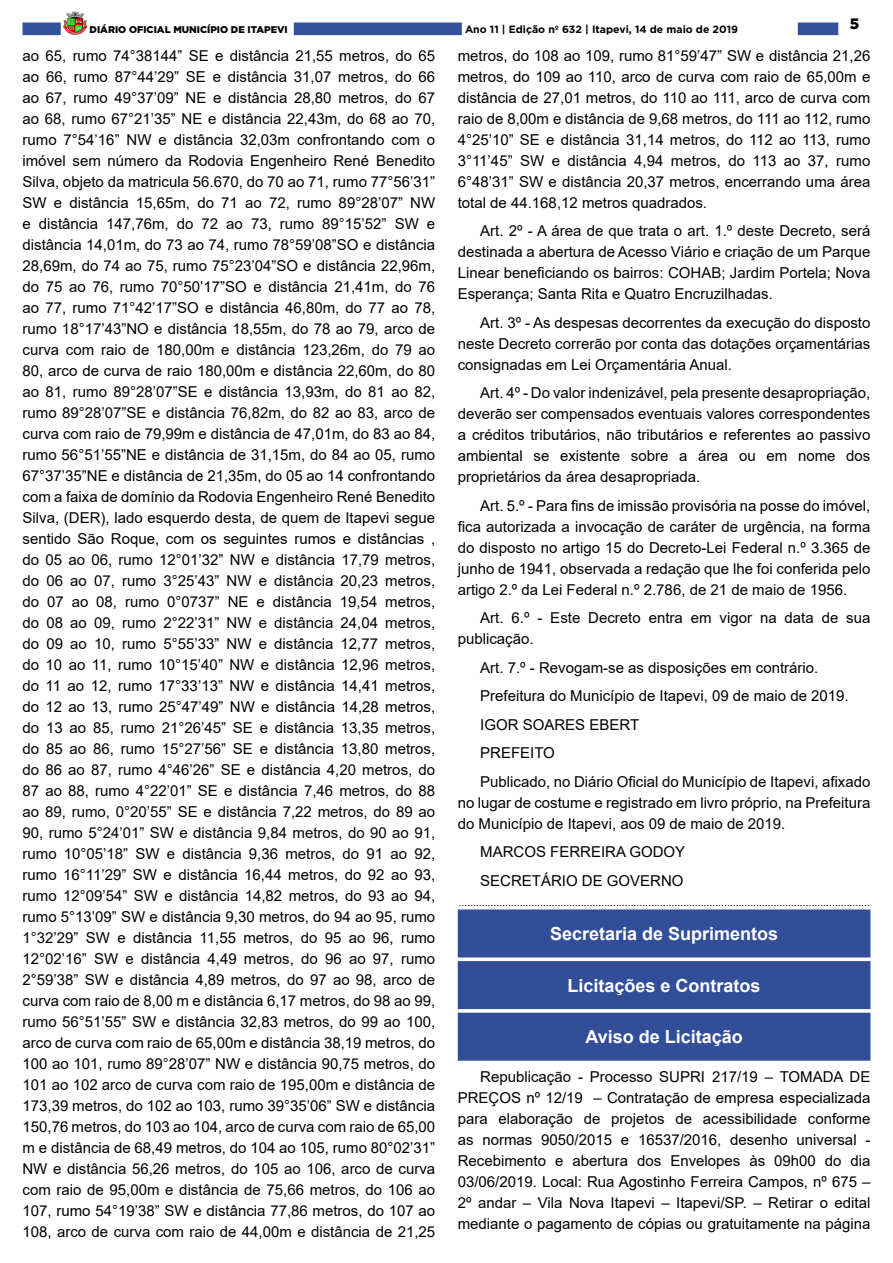
<style>
.page{position:relative;width:893px;height:1263px;background:#fff}
.page>*{position:absolute;margin:0;border:0;box-sizing:border-box;transform-origin:0 0}
.t1{font:700 18px "Arial";color:#fff}
._2_-_Corpo{font:15px/21px "Arial";color:#000;text-align:justify}
.t2{font:900 15px "Gotham";color:#000}
._4_-_Fim{font:10.5px "Arial";color:#000}
.t3{font:700 10.5px "Gotham";color:#000}
.t4{font:900 9.75px "Gotham";color:#000}
</style>
<div class="page">
<div style="left:22px;top:23px;width:39px;height:12px;background:#34519d;border:1px solid #334f9b"></div>
<div style="left:798px;top:23px;width:40px;height:12px;background:#34519d"></div>
<img style="left:63px;top:11px;width:24px;height:24px">
<div style="left:294px;top:23px;width:168px;height:12px;background:#34519d"></div>
<div style="left:458px;top:910px;width:412px;height:47px;background:#324e99"></div>
<div style="left:458px;top:909px;width:412px;height:48px;border:1px solid #324e99"></div>
<div style="left:458px;top:962px;width:412px;height:46px;background:#324e99"></div>
<div style="left:458px;top:961px;width:412px;height:48px;border:1px solid #324e99"></div>
<div style="left:458px;top:1013px;width:412px;height:47px;background:#324e99"></div>
<div style="left:458px;top:1013px;width:412px;height:48px;border:1px solid #324e99"></div>
<p class="t4" style="left:90px;top:23px;width:200px">DIÁRIO OFICIAL MUNICÍPIO DE ITAPEVI</p>
<p class="t3" style="left:465px;top:22px;width:275px">Ano 11 | Edição nº 632 | Itapevi, 14 de maio de 2019</p>
<p class="t2" style="left:850px;top:13px;width:11px">5</p>
<p class="_2_-_Corpo" style="left:22px;top:45px;width:414px">ao 65, rumo 74°38144” SE e distância 21,55 metros, do 65 ao 66, rumo 87°44’29” SE e distância 31,07 metros, do 66 ao 67, rumo 49°37’09” NE e distância 28,80 metros, do 67 ao 68, rumo 67°21’35” NE e distância 22,43m, do 68 ao 70, rumo 7°54’16” NW e distância 32,03m confrontando com o imóvel sem número da Rodovia Engenheiro René Benedito Silva, objeto da matricula 56.670, do 70 ao 71, rumo 77°56’31” SW e distância 15,65m, do 71 ao 72, rumo 89°28’07” NW e distância 147,76m, do 72 ao 73, rumo 89°15’52” SW e distância 14,01m, do 73 ao 74, rumo 78°59’08”SO e distância 28,69m, do 74 ao 75, rumo 75°23’04”SO e distância 22,96m, do 75 ao 76, rumo 70°50’17”SO e distância 21,41m, do 76 ao 77, rumo 71°42’17”SO e distância 46,80m, do 77 ao 78, rumo 18°17’43”NO e distância 18,55m, do 78 ao 79, arco de curva com raio de 180,00m e distância 123,26m, do 79 ao 80, arco de curva de raio 180,00m e distância 22,60m, do 80 ao 81, rumo 89°28’07”SE e distância 13,93m, do 81 ao 82, rumo 89°28’07”SE e distância 76,82m, do 82 ao 83, arco de curva com raio de 79,99m e distância de 47,01m, do 83 ao 84, rumo 56°51’55”NE e distância de 31,15m, do 84 ao 05, rumo 67°37’35”NE e distância de 21,35m, do 05 ao 14 confrontando com a faixa de domínio da Rodovia Engenheiro René Benedito Silva, (DER), lado esquerdo desta, de quem de Itapevi segue sentido São Roque, com os seguintes rumos e distâncias , do 05 ao 06, rumo 12°01’32” NW e distância 17,79 metros, do 06 ao 07, rumo 3°25’43” NW e distância 20,23 metros, do 07 ao 08, rumo 0°0737” NE e distância 19,54 metros, do 08 ao 09, rumo 2°22’31” NW e distância 24,04 metros, do 09 ao 10, rumo 5°55’33” NW e distância 12,77 metros, do 10 ao 11, rumo 10°15’40” NW e distância 12,96 metros, do 11 ao 12, rumo 17°33’13” NW e distância 14,41 metros, do 12 ao 13, rumo 25°47’49” NW e distância 14,28 metros, do 13 ao 85, rumo 21°26’45” SE e distância 13,35 metros, do 85 ao 86, rumo 15°27’56” SE e distância 13,80 metros, do 86 ao 87, rumo 4°46’26” SE e distância 4,20 metros, do 87 ao 88, rumo 4°22’01” SE e distância 7,46 metros, do 88 ao 89, rumo, 0°20’55” SE e distância 7,22 metros, do 89 ao 90, rumo 5°24’01” SW e distância 9,84 metros, do 90 ao 91, rumo 10°05’18” SW e distância 9,36 metros, do 91 ao 92, rumo 16°11’29” SW e distância 16,44 metros, do 92 ao 93, rumo 12°09’54” SW e distância 14,82 metros, do 93 ao 94, rumo 5°13’09” SW e distância 9,30 metros, do 94 ao 95, rumo 1°32’29” SW e distância 11,55 metros, do 95 ao 96, rumo 12°02’16” SW e distância 4,49 metros, do 96 ao 97, rumo 2°59’38” SW e distância 4,89 metros, do 97 ao 98, arco de curva com raio de 8,00 m e distância 6,17 metros, do 98 ao 99, rumo 56°51’55” SW e distância 32,83 metros, do 99 ao 100, arco de curva com raio de 65,00m e distância 38,19 metros, do 100 ao 101, rumo 89°28’07” NW e distância 90,75 metros, do 101 ao 102 arco de curva com raio de 195,00m e distância de 173,39 metros, do 102 ao 103, rumo 39°35’06” SW e distância 150,76 metros, do 103 ao 104, arco de curva com raio de 65,00 m e distância de 68,49 metros, do 104 ao 105, rumo 80°02’31” NW e distância 56,26 metros, do 105 ao 106, arco de curva com raio de 95,00m e distância de 75,66 metros, do 106 ao 107, rumo 54°19’38” SW e distância 77,86 metros, do 107 ao 108, arco de curva com raio de 44,00m e distância de 21,25</p>
<p class="_2_-_Corpo" style="left:458px;top:45px;width:414px">metros, do 108 ao 109, rumo 81°59’47” SW e distância 21,26 metros, do 109 ao 110, arco de curva com raio de 65,00m e distância de 27,01 metros, do 110 ao 111, arco de curva com raio de 8,00m e distância de 9,68 metros, do 111 ao 112, rumo 4°25’10” SE e distância 31,14 metros, do 112 ao 113, rumo 3°11’45” SW e distância 4,94 metros, do 113 ao 37, rumo 6°48’31” SW e distância 20,37 metros, encerrando uma área total de 44.168,12 metros quadrados.</p>
<p class="_2_-_Corpo" style="left:458px;top:220px;width:414px;text-indent:22px">Art. 2º - A área de que trata o art. 1.º deste Decreto, será destinada a abertura de Acesso Viário e criação de um Parque Linear beneficiando os bairros: COHAB; Jardim Portela; Nova Esperança; Santa Rita e Quatro Encruzilhadas.</p>
<p class="_2_-_Corpo" style="left:458px;top:312px;width:414px;text-indent:22px">Art. 3º - As despesas decorrentes da execução do disposto neste Decreto correrão por conta das dotações orçamentárias consignadas em Lei Orçamentária Anual.</p>
<p class="_2_-_Corpo" style="left:458px;top:382px;width:414px;text-indent:22px">Art. 4º - Do valor indenizável, pela presente desapropriação, deverão ser compensados eventuais valores correspondentes a créditos tributários, não tributários e referentes ao passivo ambiental se existente sobre a área ou em nome dos proprietários da área desapropriada.</p>
<p class="_2_-_Corpo" style="left:458px;top:495px;width:414px;text-indent:22px">Art. 5.º - Para fins de imissão provisória na posse do imóvel, fica autorizada a invocação de caráter de urgência, na forma do disposto no artigo 15 do Decreto-Lei Federal n.º 3.365 de junho de 1941, observada a redação que lhe foi conferida pelo artigo 2.º da Lei Federal n.º 2.786, de 21 de maio de 1956.</p>
<p class="_2_-_Corpo" style="left:458px;top:607px;width:414px;text-indent:22px">Art. 6.º - Este Decreto entra em vigor na data de sua publicação.</p>
<p class="_2_-_Corpo" style="left:480px;top:657px;width:340px">Art. 7.º - Revogam-se as disposições em contrário.</p>
<p class="_2_-_Corpo" style="left:480px;top:685px;width:370px">Prefeitura do Município de Itapevi, 09 de maio de 2019.</p>
<p class="_2_-_Corpo" style="left:480px;top:714px;width:160px">IGOR SOARES EBERT</p>
<p class="_2_-_Corpo" style="left:480px;top:742px;width:76px">PREFEITO</p>
<p class="_2_-_Corpo" style="left:458px;top:771px;width:414px;text-indent:22px">Publicado, no Diário Oficial do Município de Itapevi, afixado no lugar de costume e registrado em livro próprio, na Prefeitura do Município de Itapevi, aos 09 de maio de 2019.</p>
<p class="_2_-_Corpo" style="left:480px;top:841px;width:207px">MARCOS FERREIRA GODOY</p>
<p class="_2_-_Corpo" style="left:480px;top:870px;width:205px">SECRETÁRIO DE GOVERNO</p>
<p class="_4_-_Fim" style="left:458px;top:895px;width:413px">.............................................................................................................................................</p>
<p class="t1" style="left:550px;top:921px;width:230px">Secretaria de Suprimentos</p>
<p class="t1" style="left:568px;top:973px;width:195px">Licitações e Contratos</p>
<p class="t1" style="left:585px;top:1024px;width:159px">Aviso de Licitação</p>
<p class="_2_-_Corpo" style="left:458px;top:1066px;width:414px;text-indent:22px">Republicação - Processo SUPRI 217/19 – TOMADA DE PREÇOS nº 12/19 – Contratação de empresa especializada para elaboração de projetos de acessibilidade conforme as normas 9050/2015 e 16537/2016, desenho universal - Recebimento e abertura dos Envelopes às 09h00 do dia 03/06/2019. Local: Rua Agostinho Ferreira Campos, nº 675 – 2º andar – Vila Nova Itapevi – Itapevi/SP. – Retirar o edital mediante o pagamento de cópias ou gratuitamente na página</p>
</div>
